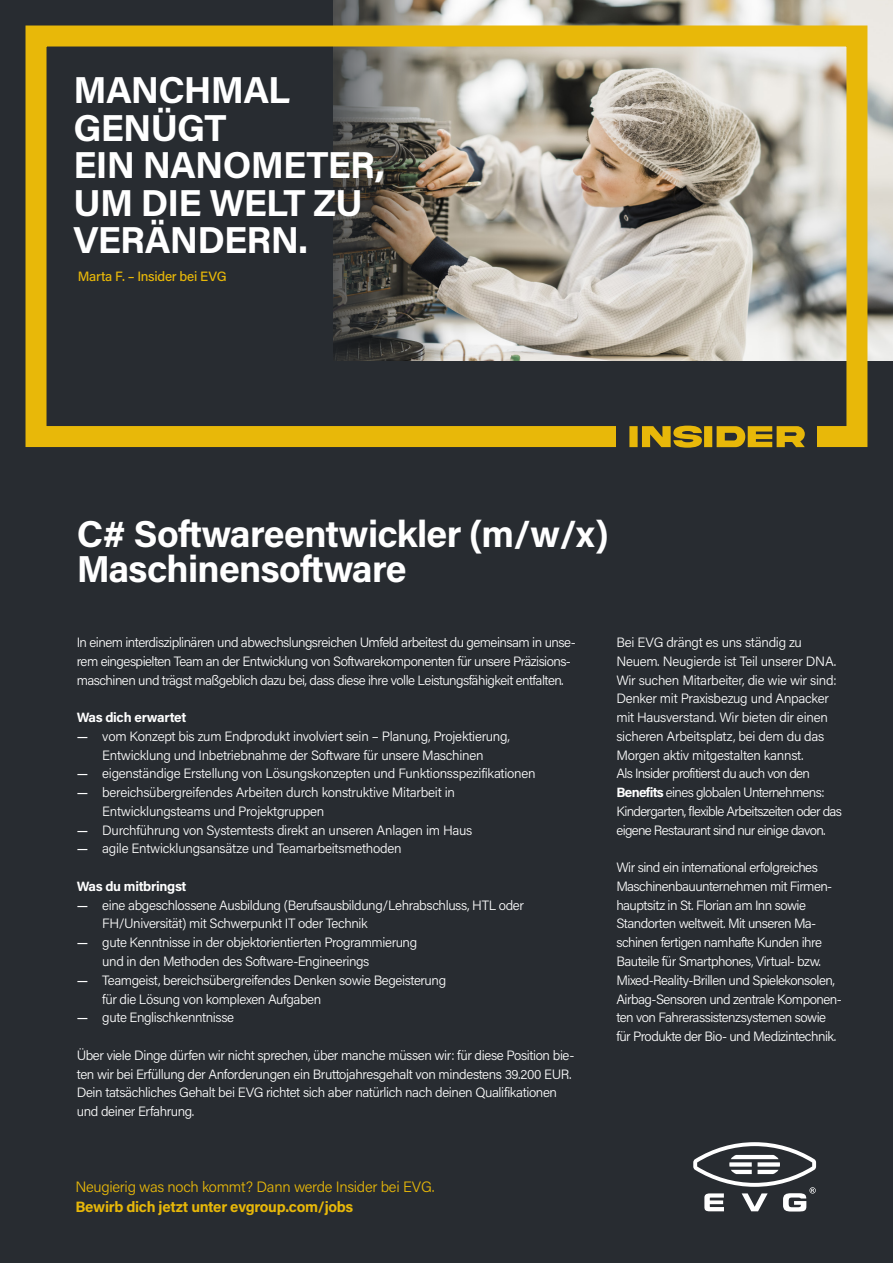
<style>
.page{position:relative;width:893px;height:1263px;background:#282c31}
.page>*{position:absolute;margin:0;border:0;box-sizing:border-box;transform-origin:0 0}
.t1{font:700 37.5px/37.5px "Acumin Pro";letter-spacing:-.02em;color:#fff}
.t2{font:300 15px "Acumin Pro";letter-spacing:-.02em;color:#e8b809}
.t3{font:700 15px "Acumin Pro";letter-spacing:-.02em;color:#e8b809}
.t4{font:300 13.5px/18.8px "Acumin Pro";letter-spacing:-.03em;color:#fff}
.t5{font:700 13.5px "Acumin Pro";letter-spacing:-.02em;color:#fff}
.t6{font:500 13.5px "Acumin Pro";letter-spacing:-.02em;color:#e8b809}
.s1{font-weight:500}
.s2{font-weight:700}
</style>
<div class="page">
<img style="left:466px;top:0;width:427px;height:360px">
<img style="left:332px;top:0;width:134px;height:360px">
<div style="left:26px;top:26px;width:841px;height:421px;border:21px solid #e8b809"></div>
<div style="left:616px;top:413px;width:200px;height:47px;background:#282c31"></div>
<svg style="left:629px;top:426px;width:176px;height:22px"></svg>
<svg style="left:693px;top:1142px;width:123px;height:69px"></svg>
<h1 class="t1" style="left:74px;top:70px;width:313px">MANCHMAL<br>GENÜGT<br>EIN NANOMETER,<br>UM DIE WELT ZU<br>VERÄNDERN.</h1>
<p class="t6" style="left:78px;top:267px;width:150px">Marta F. – Insider bei EVG</p>
<p class="t1" style="left:77px;top:514px;width:534px;line-height:35.4px">C# Softwareentwickler (m/w/x)<br>Maschinensoftware</p>
<p class="t4" style="left:77px;top:633px;width:500px">In einem interdisziplinären und abwechslungsreichen Umfeld arbeitest du gemeinsam in unse&shy;rem eingespielten Team an der Entwicklung von Softwarekomponenten für unsere Präzisions&shy;maschinen und trägst maßgeblich dazu bei, dass diese ihre volle Leistungsfähigkeit entfalten.</p>
<p class="t5" style="left:77px;top:708px;width:111px">Was dich erwartet</p>
<p class="t4" style="left:77px;top:726px;width:435px;text-align:center"><span class="s1">—</span> vom Konzept bis zum Endprodukt involviert sein – Planung, Projektierung,<br>Entwicklung und Inbetriebnahme der Software für unsere Maschinen</p>
<p class="t4" style="left:77px;top:764px;width:460px"><span class="s1">—</span> eigenständige Erstellung von Lösungskonzepten und Funktionsspezifikationen</p>
<p class="t4" style="left:102px;top:783px;width:354px;text-indent:-26px"><span class="s1">—</span> bereichsübergreifendes Arbeiten durch konstruktive Mitarbeit in<br>Entwicklungsteams und Projektgruppen</p>
<p class="t4" style="left:77px;top:820px;width:397px"><span class="s1">—</span> Durchführung von Systemtests direkt an unseren Anlagen im Haus</p>
<p class="t4" style="left:77px;top:839px;width:326px"><span class="s1">—</span> agile Entwicklungsansätze und Teamarbeitsmethoden</p>
<p class="t5" style="left:77px;top:877px;width:111px">Was du mitbringst</p>
<p class="t4" style="left:102px;top:895px;width:423px;text-indent:-26px"><span class="s1">—</span> eine abgeschlossene Ausbildung (Berufsausbildung/Lehrabschluss, HTL oder<br>FH/Universität) mit Schwerpunkt IT oder Technik</p>
<p class="t4" style="left:102px;top:933px;width:316px;text-indent:-26px"><span class="s1">—</span> gute Kenntnisse in der objektorientierten Programmierung und in den Methoden des Software-Engineerings</p>
<p class="t4" style="left:102px;top:970px;width:345px;text-indent:-26px"><span class="s1">—</span> Teamgeist, bereichsübergreifendes Denken sowie Begeisterung für die Lösung von komplexen Aufgaben</p>
<p class="t4" style="left:77px;top:1008px;width:159px"><span class="s1">—</span> gute Englischkenntnisse</p>
<p class="t4" style="left:77px;top:1045px;width:499px">Über viele Dinge dürfen wir nicht sprechen, über manche müssen wir: für diese Position bie&shy;ten wir bei Erfüllung der Anforderungen ein Bruttojahresgehalt von mindestens 39.200 EUR.<br>Dein tatsächliches Gehalt bei EVG richtet sich aber natürlich nach deinen Qualifikationen und deiner Erfahrung.</p>
<p class="t4" style="left:616px;top:633px;width:227px">Bei EVG drängt es uns ständig zu Neuem. Neugierde ist Teil unserer DNA.<br>Wir suchen Mitarbeiter, die wie wir sind:<br>Denker mit Praxisbezug und Anpacker mit Hausverstand. Wir bieten dir einen sicheren Arbeitsplatz, bei dem du das Morgen aktiv mitgestalten kannst.<br>Als Insider profitierst du auch von den <span class="s2">Benefits</span> eines globalen Unternehmens:<br>Kindergarten, flexible Arbeitszeiten oder das eigene Restaurant sind nur einige davon.</p>
<p class="t4" style="left:616px;top:858px;width:227px">Wir sind ein international erfolgreiches Maschinenbauunternehmen mit Firmen&shy;hauptsitz in St. Florian am Inn sowie Standorten weltweit. Mit unseren Ma&shy;schinen fertigen namhafte Kunden ihre Bauteile für Smartphones, Virtual- bzw.<br>Mixed-Reality-Brillen und Spielekonsolen, Airbag-Sensoren und zentrale Komponen&shy;ten von Fahrerassistenzsystemen sowie für Produkte der Bio- und Medizintechnik.</p>
<p class="t2" style="left:75px;top:1177px;width:360px">Neugierig was noch kommt? Dann werde Insider bei EVG.</p>
<p class="t3" style="left:75px;top:1196px;width:279px">Bewirb dich jetzt unter evgroup.com/jobs</p>
</div>
